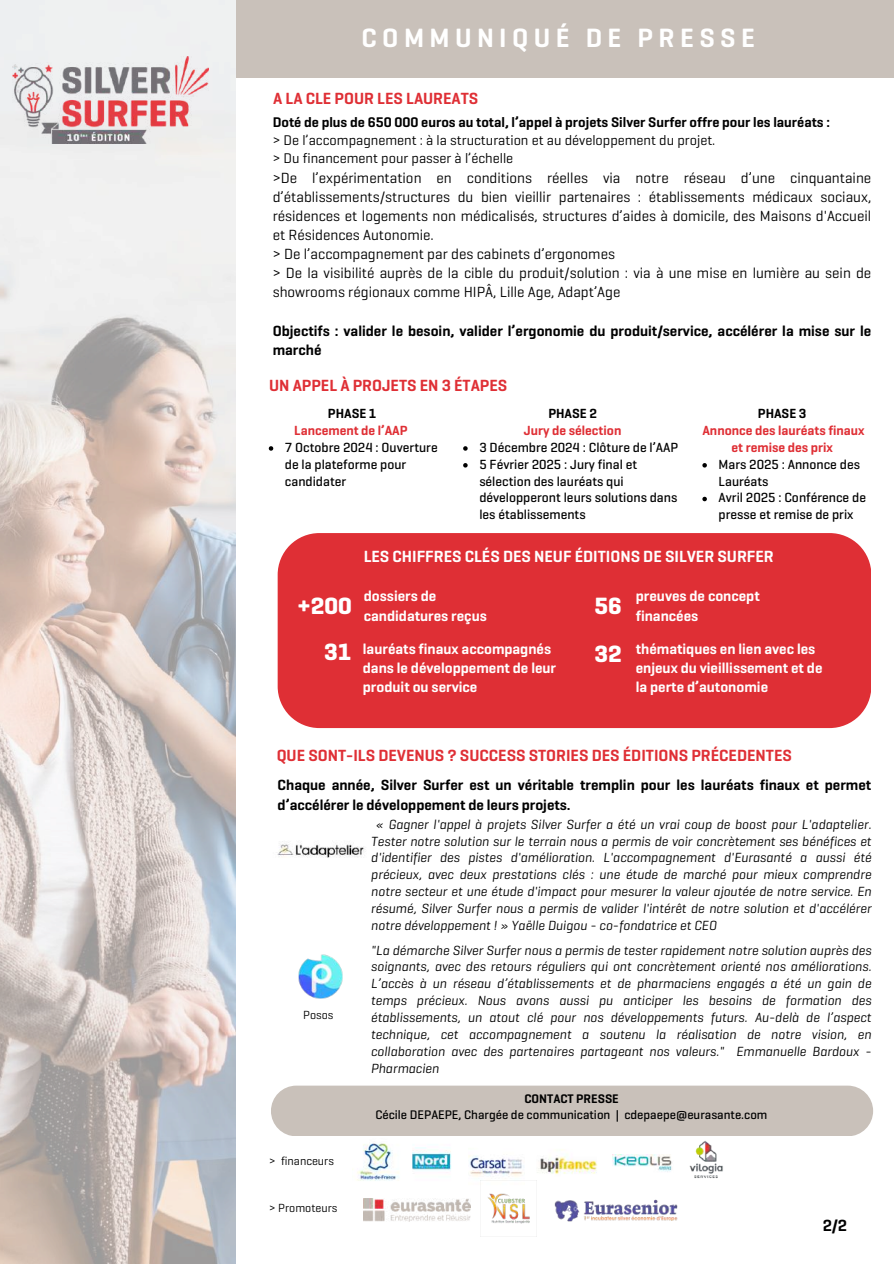
<style>
.page{position:relative;width:894px;height:1264px;background:#fff}
.page>*{position:absolute;margin:0;border:0;box-sizing:border-box;transform-origin:0 0}
.t1{font:600 27px "Geogrotesque";letter-spacing:.2em;color:#fff}
.t2{font:700 24px "Geogrotesque";color:#fff}
.t3{font:600 16.5px "Geogrotesque";color:#df2f35}
.t4{font:600 16.5px "Geogrotesque";color:#fff}
.t5{font:600 16.5px "Geogrotesque";color:#000}
.t6{font:15px/19.2px "Geogrotesque";color:#000}
.t7{font:600 15px/19.2px "Geogrotesque";color:#000}
.t8{font:600 15px/19.2px "Geogrotesque";color:#fff}
.t9{font:14.25px/18px "Geogrotesque";color:#000}
.t10{font:600 14.25px "Geogrotesque";color:#000}
.t11{font:italic 13.5px/16.8px "Geogrotesque";color:#000;text-align:justify}
.t12{font:500 13.5px/16.8px "Geogrotesque";color:#000}
.t13{font:600 13.5px/16.8px "Geogrotesque";color:#df2f35;text-align:center}
.t14{font:600 13.5px "Geogrotesque";color:#000}
.t15{font:500 12.6px "Geogrotesque";color:#000}
.t16{font:600 12.6px "Geogrotesque";color:#000}
.t17{font:12px "Geogrotesque";color:#000}
</style>
<div class="page">
<img style="left:0;top:0;width:235px;height:1263px">
<div style="left:235px;top:0;width:658px;height:78px;background:#c9c1ba"></div>
<img style="left:13px;top:56px;width:196px;height:87px">
<img style="left:277px;top:841px;width:88px;height:17px">
<img style="left:357px;top:1143px;width:42px;height:38px">
<img style="left:412px;top:1147px;width:40px;height:24px">
<img style="left:468px;top:1155px;width:56px;height:22px">
<img style="left:536px;top:1149px;width:62px;height:32px">
<img style="left:612px;top:1154px;width:60px;height:18px">
<img style="left:689px;top:1141px;width:34px;height:37px">
<div style="left:271px;top:1085px;width:601px;height:51px;background:#c9c1ba;border-radius:25px"></div>
<img style="left:364px;top:1198px;width:107px;height:23px">
<img style="left:480px;top:1180px;width:50px;height:44px">
<img style="left:554px;top:1199px;width:124px;height:23px">
<div style="left:277px;top:533px;width:594px;height:195px;background:#df2f35"></div>
<img style="left:298px;top:954px;width:44px;height:44px">
<svg style="left:269px;top:446px;width:4px;height:4px"></svg>
<svg style="left:463px;top:446px;width:4px;height:4px"></svg>
<svg style="left:463px;top:463px;width:4px;height:4px"></svg>
<svg style="left:702px;top:463px;width:4px;height:4px"></svg>
<svg style="left:702px;top:497px;width:4px;height:4px"></svg>
<h1 class="t1" style="left:361px;top:21px;width:395px">COMMUNIQUÉ DE PRESSE</h1>
<p class="t3" style="left:273px;top:88px;width:206px">A LA CLE POUR LES LAUREATS</p>
<p class="t10" style="left:273px;top:114px;width:558px">Doté de plus de 650 000 euros au total, l’appel à projets Silver Surfer offre pour les lauréats :</p>
<p class="t9" style="left:273px;top:131px;width:444px">&gt; De l’accompagnement : à la structuration et au développement du projet. &gt; Du financement pour passer à l’échelle</p>
<p class="t6" style="left:273px;top:168px;width:600px">&gt;De l’expérimentation en conditions réelles via notre réseau d’une cinquantaine d’établissements/structures du bien vieillir partenaires : établissements médicaux sociaux, résidences et logements non médicalisés, structures d’aides à domicile, des Maisons d'Accueil et Résidences Autonomie.<br>&gt; De l’accompagnement par des cabinets d’ergonomes<br>&gt; De la visibilité auprès de la cible du produit/solution : via à une mise en lumière au sein de showrooms régionaux comme HIPÂ, Lille Age, Adapt’Age</p>
<p class="t7" style="left:273px;top:321px;width:600px">Objectifs : valider le besoin, valider l’ergonomie du produit/service, accélérer la mise sur le marché</p>
<p class="t3" style="left:269px;top:375px;width:239px">UN APPEL À PROJETS EN 3 ÉTAPES</p>
<p class="t14" style="left:328px;top:405px;width:50px">PHASE 1</p>
<p class="t13" style="left:294px;top:422px;width:115px">Lancement de l’AAP</p>
<p class="t12" style="left:285px;top:439px;width:154px">7 Octobre 2024 : Ouverture de la plateforme pour candidater</p>
<p class="t14" style="left:548px;top:405px;width:50px">PHASE 2</p>
<p class="t13" style="left:523px;top:422px;width:99px">Jury de sélection</p>
<p class="t12" style="left:479px;top:439px;width:200px">3 Décembre 2024 : Clôture de l’AAP<br>5 Février 2025 : Jury final et sélection des lauréats qui développeront leurs solutions dans les établissements</p>
<p class="t14" style="left:757px;top:405px;width:50px">PHASE 3</p>
<p class="t13" style="left:702px;top:422px;width:163px">Annonce des lauréats finaux et remise des prix</p>
<p class="t12" style="left:718px;top:455px;width:149px">Mars 2025 : Annonce des<br>Lauréats<br>Avril 2025 : Conférence de presse et remise de prix</p>
<p class="t4" style="left:363px;top:546px;width:411px">LES CHIFFRES CLÉS DES NEUF ÉDITIONS DE SILVER SURFER</p>
<p class="t8" style="left:364px;top:586px;width:124px">dossiers de candidatures reçus</p>
<h2 class="t2" style="left:297px;top:590px;width:56px">+200</h2>
<p class="t8" style="left:594px;top:586px;width:167px;text-indent:41px">preuves de concept<br><sup>56</sup> financées</p>
<p class="t8" style="left:363px;top:639px;width:195px">lauréats finaux accompagnés dans le développement de leur produit ou service</p>
<h2 class="t2" style="left:324px;top:636px;width:29px">31</h2>
<p class="t8" style="left:635px;top:639px;width:188px">thématiques en lien avec les enjeux du vieillissement et de la perte d’autonomie</p>
<h2 class="t2" style="left:594px;top:639px;width:29px">32</h2>
<p class="t3" style="left:276px;top:745px;width:516px">QUE SONT-ILS DEVENUS ? SUCCESS STORIES DES ÉDITIONS PRÉCEDENTES</p>
<p class="t7" style="left:277px;top:775px;width:595px">Chaque année, Silver Surfer est un véritable tremplin pour les lauréats finaux et permet d’accélérer le développement de leurs projets.</p>
<p class="t11" style="left:371px;top:815px;width:501px;text-indent:5px">« Gagner l'appel à projets Silver Surfer a été un vrai coup de boost pour L'adaptelier.<br>Tester notre solution sur le terrain nous a permis de voir concrètement ses bénéfices et d'identifier des pistes d'amélioration. L'accompagnement d'Eurasanté a aussi été précieux, avec deux prestations clés : une étude de marché pour mieux comprendre notre secteur et une étude d'impact pour mesurer la valeur ajoutée de notre service. En résumé, Silver Surfer nous a permis de valider l'intérêt de notre solution et d'accélérer notre développement ! » Yaëlle Duigou - co-fondatrice et CEO</p>
<p class="t17" style="left:303px;top:1007px;width:32px">Posos</p>
<p class="t17" style="left:269px;top:1153px;width:66px">&gt; financeurs</p>
<p class="t17" style="left:269px;top:1200px;width:70px">&gt; Promoteurs</p>
<p class="t11" style="left:371px;top:941px;width:502px">"La démarche Silver Surfer nous a permis de tester rapidement notre solution auprès des soignants, avec des retours réguliers qui ont concrètement orienté nos améliorations.<br>L’accès à un réseau d’établissements et de pharmaciens engagés a été un gain de temps précieux. Nous avons aussi pu anticiper les besoins de formation des établissements, un atout clé pour nos développements futurs. Au-delà de l’aspect technique, cet accompagnement a soutenu la réalisation de notre vision, en collaboration avec des partenaires partageant nos valeurs." Emmanuelle Bardoux - Pharmacien</p>
<p class="t16" style="left:524px;top:1090px;width:96px">CONTACT PRESSE</p>
<p class="t15" style="left:375px;top:1106px;width:393px">Cécile DEPAEPE, Chargée de communication | cdepaepe@eurasante.com</p>
<p class="t5" style="left:822px;top:1215px;width:26px">2/2</p>
</div>
